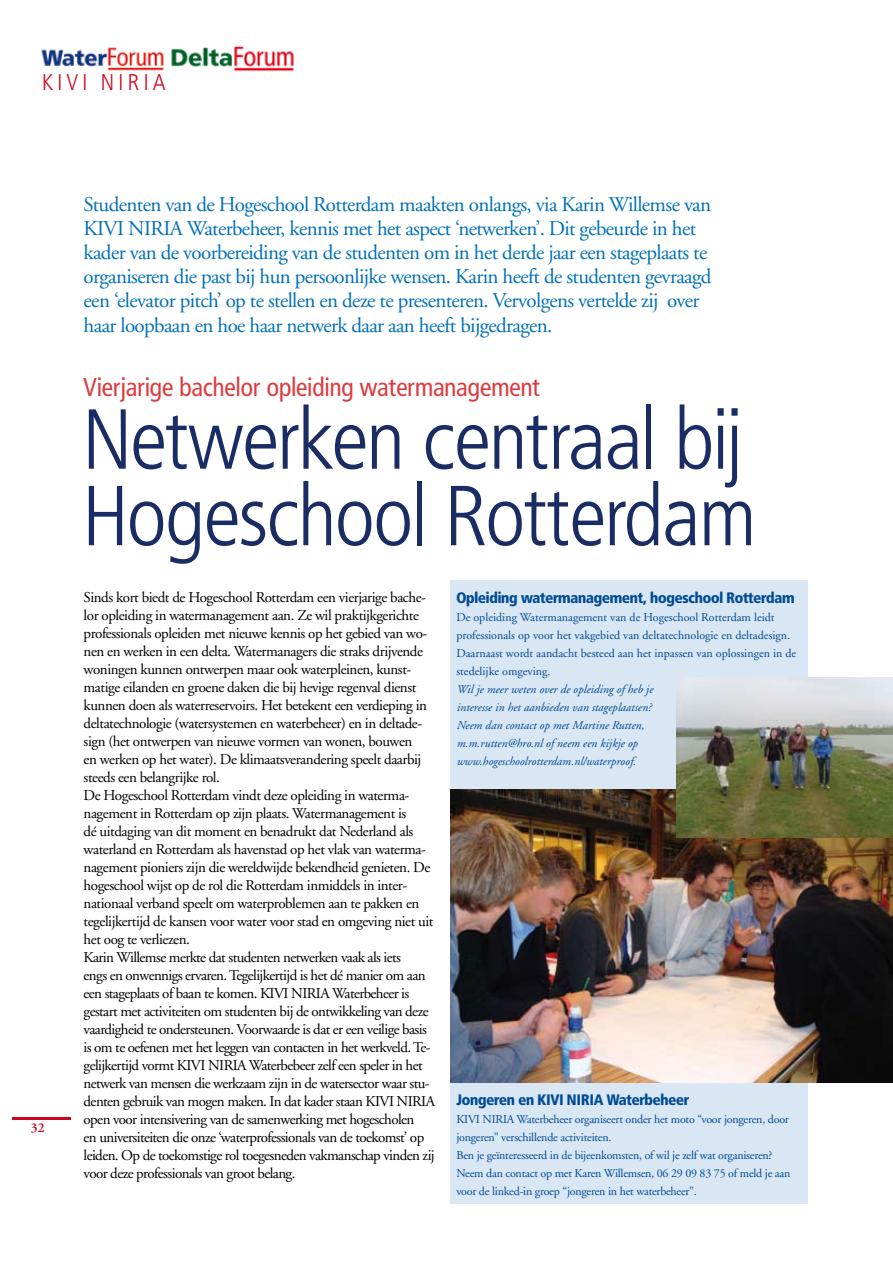
<style>
.page{position:relative;width:893px;height:1263px;background:#fff}
.page>*{position:absolute;margin:0;border:0;box-sizing:border-box;transform-origin:0 0}
.t1{font:300 84px/76.5px "Frutiger Condensed BQ";color:#1a2c64}
.t2{font:25.5px "Frutiger Condensed BQ";letter-spacing:.005em;color:#dd3c3f}
.t3{font:300 22.5px "Frutiger Condensed BQ";letter-spacing:.215em;color:#cd071e}
.t4{font:21px/24px "Adobe Garamond";letter-spacing:-.03em;color:#0071b9}
.t5{font:15px/18px "Adobe Garamond";letter-spacing:-.03em;color:#000}
.t6{font:900 15px "Frutiger Condensed BQ";letter-spacing:-.01em;color:#004b93}
.t7{font:600 13.5px "Adobe Garamond";color:#cd071e}
.t8{font:12px/18px "Adobe Garamond";letter-spacing:-.02em;color:#004b93}
.t9{font:12px/18px "Adobe Garamond";color:#004b93}
.t10{font:italic 12px/18px "Adobe Garamond";color:#004b93}
</style>
<div class="page">
<img style="left:171px;top:46px;width:123px;height:26px">
<img style="left:41px;top:47px;width:123px;height:24px">
<hr style="left:12px;top:1117px;width:59px;height:3px;background:#cd071e">
<div style="left:450px;top:995px;width:358px;height:208px;background:#d9e6f4"></div>
<img style="left:450px;top:789px;width:443px;height:294px">
<div style="left:450px;top:580px;width:358px;height:209px;background:#d9e6f4"></div>
<img style="left:676px;top:677px;width:217px;height:161px">
<h3 class="t3" style="left:43px;top:69px;width:124px">KIVI N IRIA</h3>
<p class="t4" style="left:84px;top:193px;width:629px">Studenten van de Hogeschool Rotterdam maakten onlangs, via Karin Willemse van KIVI NIRIA Waterbeheer, kennis met het aspect ‘netwerken’. Dit gebeurde in het kader van de voorbereiding van de studenten om in het derde jaar een stageplaats te organiseren die past bij hun persoonlijke wensen. Karin heeft de studenten gevraagd een ‘elevator pitch’ op te stellen en deze te presenteren. Vervolgens vertelde zij over haar loopbaan en hoe haar netwerk daar aan heeft bijgedragen.</p>
<p class="t7" style="left:31px;top:1120px;width:15px">32</p>
<h2 class="t2" style="left:84px;top:371px;width:458px">Vierjarige bachelor opleiding watermanagement</h2>
<h1 class="t1" style="left:84px;top:402px;width:673px">Netwerken centraal bij<br>Hogeschool Rotterdam</h1>
<p class="t6" style="left:456px;top:588px;width:340px">Opleiding watermanagement, hogeschool Rotterdam</p>
<p class="t9" style="left:456px;top:608px;width:341px">De opleiding Watermanagement van de Hogeschool Rotterdam leidt professionals op voor het vakgebied van deltatechnologie en deltadesign.<br>Daarnaast wordt aandacht besteed aan het inpassen van oplossingen in de stedelijke omgeving.</p>
<p class="t10" style="left:456px;top:680px;width:198px">Wil je meer weten over de opleiding of heb je interesse in het aanbieden van stageplaatsen?<br>Neem dan contact op met Martine Rutten, m.m.rutten@hro.nl of neem een kijkje op www.hogeschoolrotterdam.nl/waterproof.</p>
<p class="t5" style="left:84px;top:589px;width:353px">Sinds kort biedt de Hogeschool Rotterdam een vierjarige bache&shy;lor opleiding in watermanagement aan. Ze wil praktijkgerichte professionals opleiden met nieuwe kennis op het gebied van wo&shy;nen en werken in een delta. Watermanagers die straks drijvende woningen kunnen ontwerpen maar ook waterpleinen, kunst&shy;matige eilanden en groene daken die bij hevige regenval dienst kunnen doen als waterreservoirs. Het betekent een verdieping in deltatechnologie (watersystemen en waterbeheer) en in deltade&shy;sign (het ontwerpen van nieuwe vormen van wonen, bouwen<br>en werken op het water). De klimaatsverandering speelt daarbij steeds een belangrijke rol.<br>De Hogeschool Rotterdam vindt deze opleiding in waterma&shy;nagement in Rotterdam op zijn plaats. Watermanagement is<br>dé uitdaging van dit moment en benadrukt dat Nederland als waterland en Rotterdam als havenstad op het vlak van waterma&shy;nagement pioniers zijn die wereldwijde bekendheid genieten. De hogeschool wijst op de rol die Rotterdam inmiddels in inter&shy;nationaal verband speelt om waterproblemen aan te pakken en tegelijkertijd de kansen voor water voor stad en omgeving niet uit het oog te verliezen.<br>Karin Willemse merkte dat studenten netwerken vaak als iets<br>engs en onwennigs ervaren. Tegelijkertijd is het dé manier om aan een stageplaats of baan te komen. KIVI NIRIA Waterbeheer is gestart met activiteiten om studenten bij de ontwikkeling van deze vaardigheid te ondersteunen. Voorwaarde is dat er een veilige basis is om te oefenen met het leggen van contacten in het werkveld. Te&shy;gelijkertijd vormt KIVI NIRIA Waterbebeer zelf een speler in het netwerk van mensen die werkzaam zijn in de watersector waar stu&shy;denten gebruik van mogen maken. In dat kader staan KIVI NIRIA open voor intensivering van de samenwerking met hogescholen<br>en universiteiten die onze ‘waterprofessionals van de toekomst’ op leiden. Op de toekomstige rol toegesneden vakmanschap vinden zij voor deze professionals van groot belang.</p>
<p class="t6" style="left:456px;top:1091px;width:234px">Jongeren en KIVI NIRIA Waterbeheer</p>
<p class="t8" style="left:456px;top:1111px;width:336px">KIVI NIRIA Waterbeheer organiseert onder het moto “voor jongeren, door jongeren” verschillende activiteiten.<br>Ben je geïnteresseerd in de bijeenkomsten, of wil je zelf wat organiseren?<br>Neem dan contact op met Karen Willemsen, 06 29 09 83 75 of meld je aan voor de linked-in groep “jongeren in het waterbeheer”.</p>
</div>
